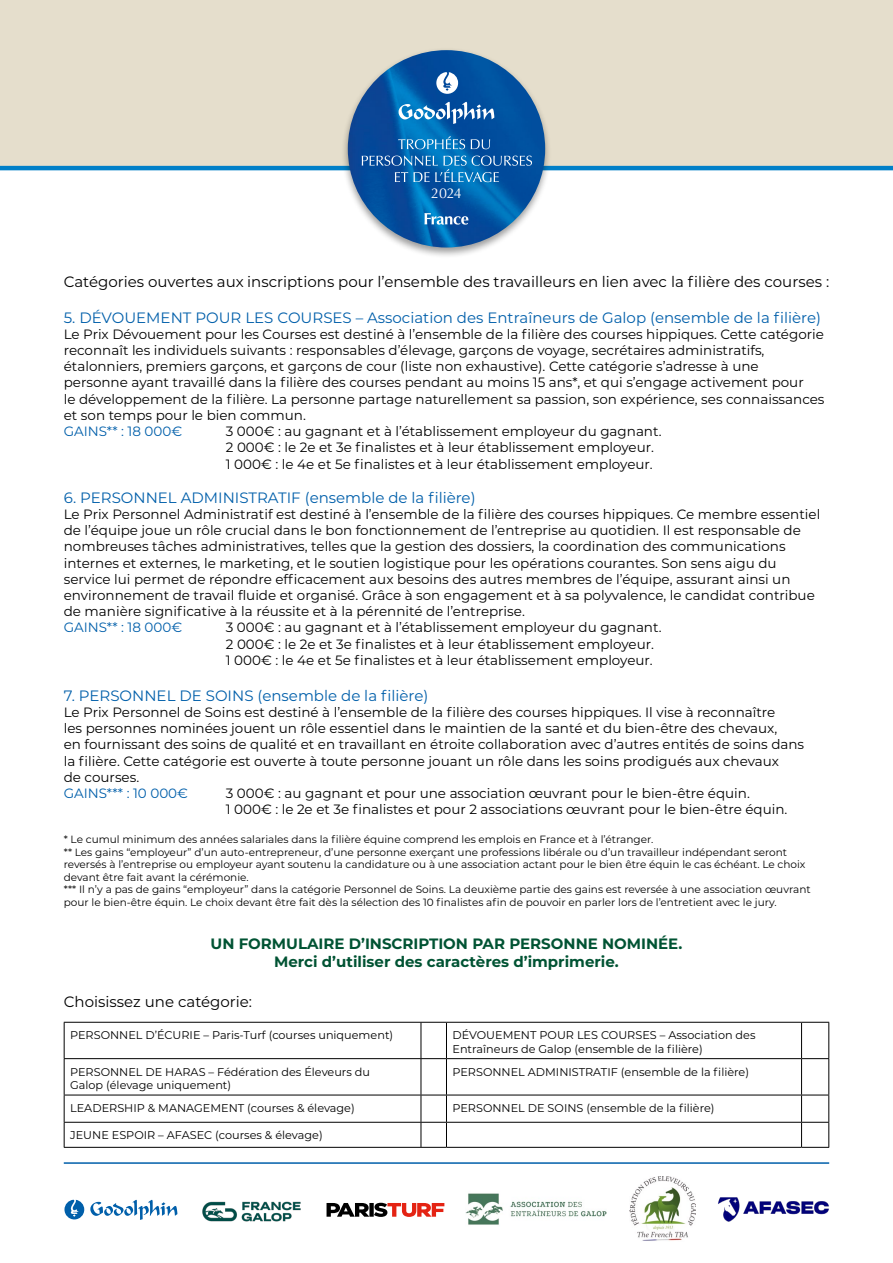
<style>
.page{position:relative;width:893px;height:1263px;background:#fff}
.page>*{position:absolute;margin:0;border:0;box-sizing:border-box;transform-origin:0 0}
.t1{font:15px "Montserrat";color:#005faa}
.t2{font:15px "Montserrat";color:#000}
.t3{font:700 15px/18px "Montserrat";color:#005333;text-align:center}
.t4{font:14.25px "Optima";color:#fff}
.t5{font:13.5px/16.2px "Montserrat";color:#000}
.t6{font:13.5px "Montserrat";color:#005faa}
.t7{font:11.25px/13.5px "Montserrat";color:#000}
.t8{font:10.5px/12.6px "Montserrat";color:#000}
</style>
<div class="page">
<svg style="left:64px;top:1200px;width:20px;height:19px"></svg>
<svg style="left:90px;top:1200px;width:87px;height:20px"></svg>
<div style="left:0;top:0;width:893px;height:166px;background:#e5decc"></div>
<hr style="left:0;top:166px;width:893px;height:4px;background:#007fc8">
<div style="left:341px;top:47px;width:211px;height:212px;background:#000;opacity:.4"></div>
<img style="left:348px;top:50px;width:197px;height:197px;border-radius:99px">
<svg style="left:436px;top:72px;width:22px;height:22px"></svg>
<svg style="left:399px;top:102px;width:95px;height:22px;background:#4689c1"></svg>
<svg style="left:424px;top:213px;width:44px;height:12px"></svg>
<svg style="left:398px;top:136px;width:67px;height:13px"></svg>
<svg style="left:471px;top:139px;width:19px;height:10px"></svg>
<svg style="left:362px;top:156px;width:170px;height:26px;background:#2670b3"></svg>
<hr style="left:64px;top:1162px;width:765px;height:2px;background:#005faa">
<img style="left:202px;top:1201px;width:99px;height:21px">
<img style="left:718px;top:1197px;width:111px;height:25px">
<svg style="left:327px;top:1203px;width:117px;height:14px"></svg>
<img style="left:466px;top:1193px;width:140px;height:32px">
<img style="left:629px;top:1176px;width:67px;height:65px">
<hr style="left:64px;top:1022px;width:357px;height:1px;background:#000">
<hr style="left:446px;top:1022px;width:355px;height:1px;background:#000">
<svg style="left:421px;top:1058px;width:25px;height:1px"></svg>
<svg style="left:801px;top:1058px;width:28px;height:1px"></svg>
<hr style="left:446px;top:1095px;width:355px;height:1px;background:#000">
<hr style="left:64px;top:1122px;width:357px;height:1px;background:#000">
<hr style="left:64px;top:1023px;width:1px;height:35px;background:#000">
<svg style="left:421px;top:1022px;width:25px;height:1px"></svg>
<hr style="left:421px;top:1023px;width:1px;height:35px;background:#000">
<hr style="left:446px;top:1023px;width:1px;height:35px;background:#000">
<svg style="left:801px;top:1022px;width:28px;height:1px"></svg>
<hr style="left:801px;top:1023px;width:1px;height:35px;background:#000">
<hr style="left:828px;top:1023px;width:1px;height:35px;background:#000">
<hr style="left:64px;top:1058px;width:357px;height:1px;background:#000">
<hr style="left:64px;top:1059px;width:1px;height:36px;background:#000">
<hr style="left:421px;top:1059px;width:1px;height:36px;background:#000">
<hr style="left:446px;top:1058px;width:355px;height:1px;background:#000">
<hr style="left:446px;top:1059px;width:1px;height:36px;background:#000">
<hr style="left:801px;top:1059px;width:1px;height:36px;background:#000">
<hr style="left:828px;top:1059px;width:1px;height:36px;background:#000">
<hr style="left:64px;top:1095px;width:357px;height:1px;background:#000">
<svg style="left:64px;top:1095px;width:1px;height:52px"></svg>
<hr style="left:446px;top:1122px;width:355px;height:1px;background:#000">
<hr style="left:64px;top:1147px;width:357px;height:1px;background:#000">
<svg style="left:421px;top:1095px;width:26px;height:53px"></svg>
<hr style="left:446px;top:1147px;width:355px;height:1px;background:#000">
<svg style="left:801px;top:1095px;width:28px;height:53px"></svg>
<p class="t4" style="left:431px;top:185px;width:32px">2024</p>
<p class="t2" style="left:64px;top:271px;width:767px">Catégories ouvertes aux inscriptions pour l’ensemble des travailleurs en lien avec la filière des courses :</p>
<p class="t1" style="left:64px;top:307px;width:759px">5. DÉVOUEMENT POUR LES COURSES – Association des Entraîneurs de Galop (ensemble de la filière)</p>
<p class="t5" style="left:64px;top:325px;width:762px">Le Prix Dévouement pour les Courses est destiné à l’ensemble de la filière des courses hippiques. Cette catégorie reconnaît les individuels suivants : responsables d’élevage, garçons de voyage, secrétaires administratifs, étalonniers, premiers garçons, et garçons de cour (liste non exhaustive). Cette catégorie s’adresse à une personne ayant travaillé dans la filière des courses pendant au moins 15 ans*, et qui s’engage activement pour<br>le développement de la filière. La personne partage naturellement sa passion, son expérience, ses connaissances et son temps pour le bien commun.</p>
<p class="t6" style="left:64px;top:422px;width:120px">GAINS** : 18 000€</p>
<p class="t5" style="left:226px;top:423px;width:437px">3 000€ : au gagnant et à l’établissement employeur du gagnant.<br>2 000€ : le 2e et 3e finalistes et à leur établissement employeur.<br>1 000€ : le 4e et 5e finalistes et à leur établissement employeur.</p>
<p class="t1" style="left:64px;top:487px;width:413px">6. PERSONNEL ADMINISTRATIF (ensemble de la filière)</p>
<p class="t5" style="left:64px;top:505px;width:758px">Le Prix Personnel Administratif est destiné à l’ensemble de la filière des courses hippiques. Ce membre essentiel de l’équipe joue un rôle crucial dans le bon fonctionnement de l’entreprise au quotidien. Il est responsable de nombreuses tâches administratives, telles que la gestion des dossiers, la coordination des communications internes et externes, le marketing, et le soutien logistique pour les opérations courantes. Son sens aigu du service lui permet de répondre efficacement aux besoins des autres membres de l’équipe, assurant ainsi un environnement de travail fluide et organisé. Grâce à son engagement et à sa polyvalence, le candidat contribue de manière significative à la réussite et à la pérennité de l’entreprise.</p>
<p class="t6" style="left:64px;top:618px;width:120px">GAINS** : 18 000€</p>
<p class="t5" style="left:226px;top:619px;width:437px">3 000€ : au gagnant et à l’établissement employeur du gagnant.<br>2 000€ : le 2e et 3e finalistes et à leur établissement employeur.<br>1 000€ : le 4e et 5e finalistes et à leur établissement employeur.</p>
<p class="t1" style="left:64px;top:685px;width:366px">7. PERSONNEL DE SOINS (ensemble de la filière)</p>
<p class="t5" style="left:64px;top:703px;width:742px">Le Prix Personnel de Soins est destiné à l’ensemble de la filière des courses hippiques. Il vise à reconnaître<br>les personnes nominées jouent un rôle essentiel dans le maintien de la santé et du bien-être des chevaux,<br>en fournissant des soins de qualité et en travaillant en étroite collaboration avec d’autres entités de soins dans la filière. Cette catégorie est ouverte à toute personne jouant un rôle dans les soins prodigués aux chevaux<br>de courses.</p>
<p class="t6" style="left:64px;top:784px;width:126px">GAINS*** : 10 000€</p>
<p class="t5" style="left:226px;top:784px;width:563px">3 000€ : au gagnant et pour une association œuvrant pour le bien-être équin.<br>1 000€ : le 2e et 3e finalistes et pour 2 associations œuvrant pour le bien-être équin.</p>
<p class="t8" style="left:64px;top:832px;width:748px">* Le cumul minimum des années salariales dans la filière équine comprend les emplois en France et à l’étranger.<br>** Les gains “employeur” d’un auto-entrepreneur, d’une personne exerçant une professions libérale ou d’un travailleur indépendant seront reversés à l’entreprise ou employeur ayant soutenu la candidature ou à une association actant pour le bien être équin le cas échéant. Le choix devant être fait avant la cérémonie.<br>*** Il n’y a pas de gains “employeur” dans la catégorie Personnel de Soins. La deuxième partie des gains est reversée à une association œuvrant pour le bien-être équin. Le choix devant être fait dès la sélection des 10 finalistes afin de pouvoir en parler lors de l’entretient avec le jury.</p>
<p class="t3" style="left:211px;top:934px;width:473px">UN FORMULAIRE D’INSCRIPTION PAR PERSONNE NOMINÉE.<br>Merci d’utiliser des caractères d’imprimerie.</p>
<p class="t2" style="left:64px;top:992px;width:190px">Choisissez une catégorie:</p>
<p class="t7" style="left:70px;top:1028px;width:325px">PERSONNEL D’ÉCURIE – Paris-Turf (courses uniquement)</p>
<p class="t7" style="left:452px;top:1028px;width:305px">DÉVOUEMENT POUR LES COURSES – Association des<br>Entraîneurs de Galop (ensemble de la filière)</p>
<p class="t7" style="left:70px;top:1064px;width:301px">PERSONNEL DE HARAS – Fédération des Éleveurs du<br>Galop (élevage uniquement)</p>
<p class="t7" style="left:452px;top:1064px;width:298px">PERSONNEL ADMINISTRATIF (ensemble de la filière)</p>
<p class="t7" style="left:70px;top:1101px;width:286px">LEADERSHIP &amp; MANAGEMENT (courses &amp; élevage)</p>
<p class="t7" style="left:452px;top:1101px;width:264px">PERSONNEL DE SOINS (ensemble de la filière)</p>
<p class="t7" style="left:70px;top:1128px;width:254px">JEUNE ESPOIR – AFASEC (courses &amp; élevage)</p>
</div>
